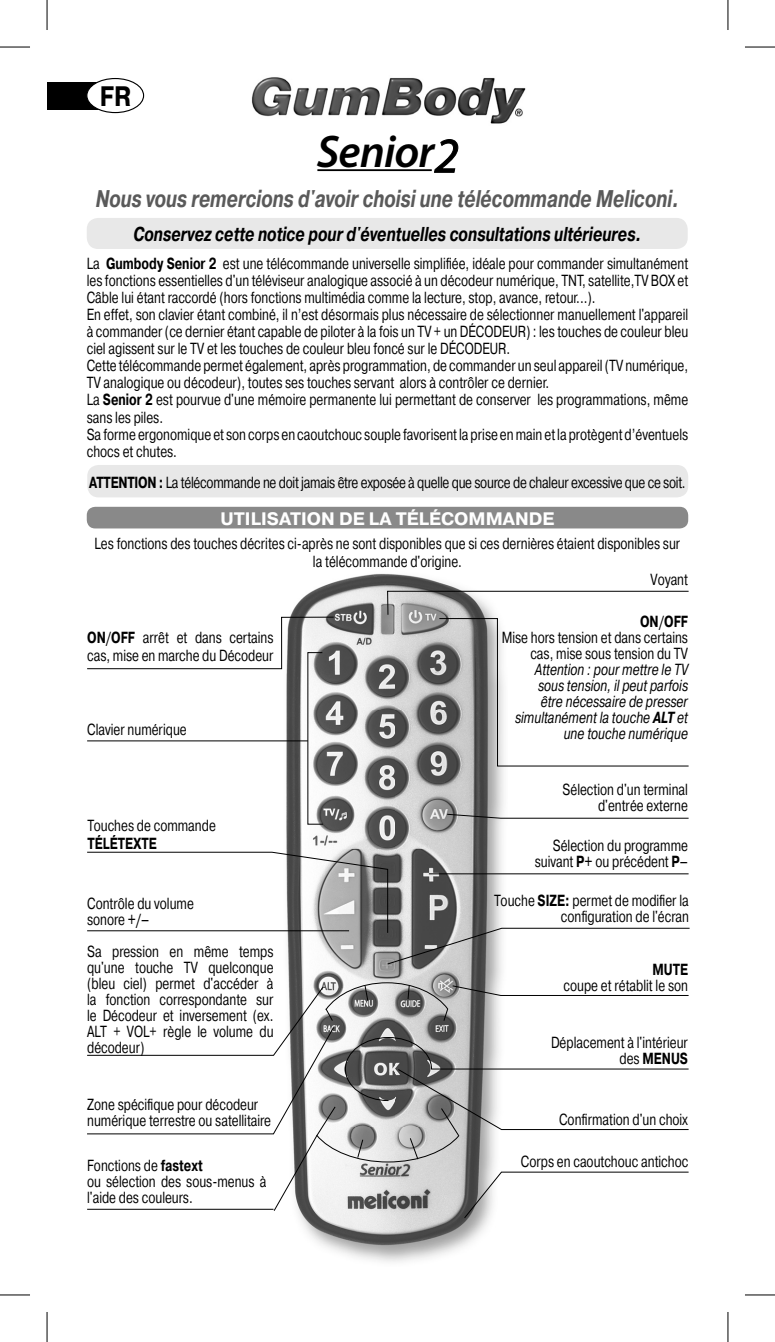
<style>
.page{position:relative;width:775px;height:1342px;background:#fff}
.page>*{position:absolute;margin:0;border:0;box-sizing:border-box;transform-origin:0 0}
.t1{font:italic 600 45.8px "Myriad Pro";letter-spacing:-.02em;color:#000}
.t2{font:700 28px "Pragmatica TT";color:#000;scale:.85 1}
.t3{font:italic 700 24px "Pragmatica TT";color:#5a5a5a;scale:.75 1}
.t4{font:italic 700 20px "Pragmatica TT";color:#000;scale:.75 1}
.t5{font:700 18px "Pragmatica TT";color:#fff}
.t6{font:16px/16px "Pragmatica TT";color:#000;scale:.75 1}
.t7{font:italic 16px/16px "Pragmatica TT";color:#000;text-align:right;scale:.75 1}
.t8{font:16px "Pragmatica TT";letter-spacing:-.02em;color:#000;scale:.75 1}
.t9{font:700 16px "Pragmatica TT";color:#000;scale:.75 1}
.s1{font-size:30px}
.s2{font-weight:400;font-size:49.6px}
.s3{font-weight:700}
</style>
<div class="page">
<img style="left:283px;top:573px;width:221px;height:689px">
<div style="left:87px;top:218px;width:600px;height:31px;background:#e8e8e8;border-radius:11px"></div>
<div style="left:47px;top:82px;width:71px;height:27px;background:#000"></div>
<div style="left:87px;top:78px;width:56px;height:35px;background:#fff;border-radius:50%"></div>
<div style="left:86px;top:78px;width:58px;height:35px;border:1px solid #000;border-radius:50%"></div>
<img style="left:251px;top:77px;width:275px;height:47px">
<hr style="left:317px;top:169px;width:114px;height:2px;background:#000">
<div style="left:87px;top:507px;width:601px;height:21px;background:#898989;border-radius:9px"></div>
<svg style="left:386px;top:590px;width:303px;height:177px"></svg>
<svg style="left:87px;top:616px;width:247px;height:53px"></svg>
<hr style="left:87px;top:740px;width:221px;height:1px;background:#000">
<svg style="left:446px;top:813px;width:243px;height:6px"></svg>
<svg style="left:87px;top:981px;width:602px;height:238px"></svg>
<svg style="left:87px;top:851px;width:603px;height:114px"></svg>
<div style="left:87px;top:465px;width:601px;height:32px;background:#e8e8e8;border-radius:11px"></div>
<hr style="left:0;top:47px;width:30px;height:1px;background:#000">
<hr style="left:744px;top:47px;width:30px;height:1px;background:#000">
<hr style="left:0;top:1294px;width:30px;height:1px;background:#000">
<hr style="left:744px;top:1294px;width:30px;height:1px;background:#000">
<hr style="left:47px;top:0;width:1px;height:30px;background:#000">
<hr style="left:47px;top:1311px;width:1px;height:30px;background:#000">
<hr style="left:727px;top:0;width:1px;height:30px;background:#000">
<hr style="left:727px;top:1311px;width:1px;height:30px;background:#000">
<h2 class="t2" style="left:100px;top:80px;width:38px">F R<span class="s1">I</span></h2>
<h1 class="t1" style="left:316px;top:134px;width:144px">Senior<span class="s2">2</span></h1>
<h3 class="t3" style="left:96px;top:185px;width:779px">Nous vous remercions d'avoir choisi une télécommande Meliconi.</h3>
<p class="t4" style="left:133px;top:222px;width:678px">Conservez cette notice pour d'éventuelles consultations ultérieures.</p>
<p class="t6" style="left:87px;top:256px;width:803px;line-height:17px">La <span class="s3">Gumbody Senior 2</span> est une télécommande universelle simplifiée, idéale pour commander simultanément les fonctions essentielles d'un téléviseur analogique associé à un décodeur numérique, TNT, satellite,TV BOX et Câble lui étant raccordé (hors fonctions multimédia comme la lecture, stop, avance, retour...).<br>En effet, son clavier étant combiné, il n’est désormais plus nécessaire de sélectionner manuellement l'appareil à commander (ce dernier étant capable de piloter à la fois un TV + un DÉCODEUR) : les touches de couleur bleu ciel agissent sur le TV et les touches de couleur bleu foncé sur le DÉCODEUR.<br>Cette télécommande permet également, après programmation, de commander un seul appareil (TV numérique, TV analogique ou décodeur), toutes ses touches servant alors à contrôler ce dernier.<br>La <span class="s3">Senior 2</span> est pourvue d'une mémoire permanente lui permettant de conserver les programmations, même sans les piles.<br>Sa forme ergonomique et son corps en caoutchouc souple favorisent la prise en main et la protègent d’éventuels chocs et chutes.</p>
<p class="t8" style="left:89px;top:472px;width:796px"><span class="s3">ATTENTION :</span> La télécommande ne doit jamais être exposée à quelle que source de chaleur excessive que ce soit.</p>
<p class="t5" style="left:220px;top:508px;width:335px">UTILISATION DE LA TÉLÉCOMMANDE</p>
<p class="t6" style="left:95px;top:535px;width:782px;line-height:18px;text-align:center">Les fonctions des touches décrites ci-après ne sont disponibles que si ces dernières étaient disponibles sur la télécommande d'origine.</p>
<p class="t6" style="left:87px;top:628px;width:250px;line-height:18px"><span class="s3">ON/OFF</span> arrêt et dans certains cas, mise en marche du Décodeur</p>
<p class="t6" style="left:87px;top:721px;width:134px">Clavier numérique</p>
<p class="t6" style="left:87px;top:817px;width:173px">Touches de commande</p>
<p class="t9" style="left:87px;top:833px;width:94px">TÉLÉTEXTE</p>
<p class="t6" style="left:87px;top:896px;width:144px">Contrôle du volume sonore <span class="s3">+/–</span></p>
<p class="t6" style="left:87px;top:943px;width:250px;text-align:justify">Sa pression en même temps qu'une touche TV quelconque (bleu ciel) permet d'accéder à la fonction correspondante sur le Décodeur et inversement (ex.<br>ALT + VOL+ règle le volume du décodeur)</p>
<p class="t6" style="left:87px;top:1096px;width:247px">Zone spécifique pour décodeur numérique terrestre ou satellitaire</p>
<p class="t6" style="left:87px;top:1157px;width:240px">Fonctions de <span class="s3">fastext<br></span>ou sélection des sous-menus à l'aide des couleurs.</p>
<p class="t6" style="left:650px;top:571px;width:51px">Voyant</p>
<p class="t9" style="left:639px;top:611px;width:65px">ON/OFF</p>
<p class="t6" style="left:501px;top:629px;width:250px;text-align:right">Mise hors tension et dans certains cas, mise sous tension du TV</p>
<p class="t7" style="left:515px;top:661px;width:232px">Attention : pour mettre le TV sous tension, il peut parfois être nécessaire de presser simultanément la touche <span class="s3">ALT</span> et une touche numérique</p>
<p class="t6" style="left:562px;top:782px;width:169px;text-align:right">Sélection d'un terminal d'entrée externe</p>
<p class="t6" style="left:534px;top:838px;width:206px;text-align:right">Sélection du programme suivant <span class="s3">P+</span> ou précédent <span class="s3">P–</span></p>
<p class="t6" style="left:494px;top:893px;width:261px;text-align:right">Touche <span class="s3">SIZE:</span> permet de modifier la configuration de l'écran</p>
<p class="t9" style="left:652px;top:960px;width:49px">MUTE</p>
<p class="t6" style="left:563px;top:978px;width:167px">coupe et rétablit le son</p>
<p class="t6" style="left:551px;top:1035px;width:184px;text-align:right">Déplacement à l'intérieur des <span class="s3">MENUS</span></p>
<p class="t6" style="left:559px;top:1111px;width:173px">Confirmation d'un choix</p>
<p class="t6" style="left:520px;top:1153px;width:225px">Corps en caoutchouc antichoc</p>
</div>
